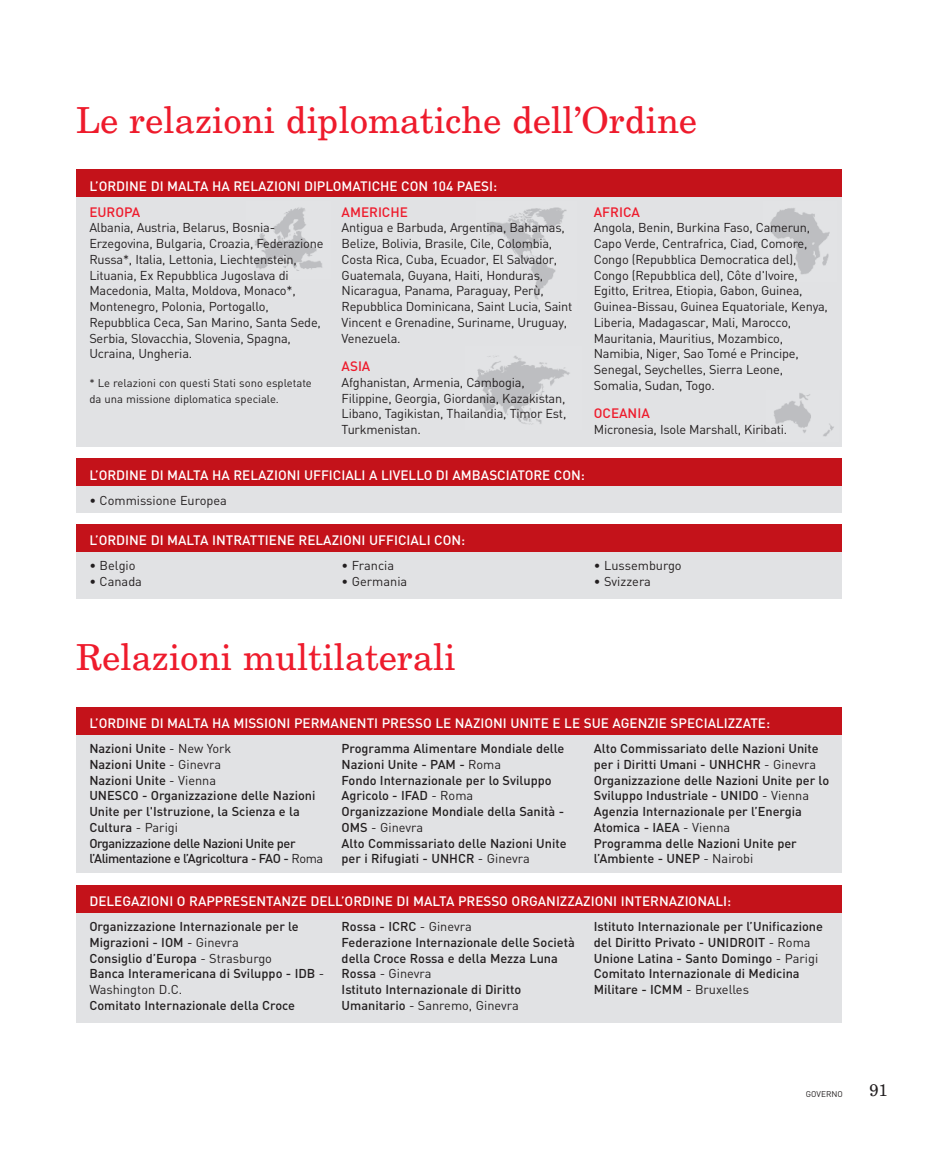
<style>
.page{position:relative;width:936px;height:1149px;background:#fff}
.page>*{position:absolute;margin:0;border:0;box-sizing:border-box;transform-origin:0 0}
.t1{font:36px "New Century Schlbk";color:#ee1b2c}
.t2{font:16.5px "New Century Schlbk";color:#231f20}
.t3{font:500 13.5px "DIN";color:#fff}
.t4{font:500 13.5px "DIN";color:#ee1b2c}
.t5{font:500 12.75px/15.8px "DIN";color:#231f20}
.t6{font:12.75px/15.8px "DIN";letter-spacing:-.015em;color:#231f20}
.t7{font:11.25px/15.8px "DIN";color:#231f20}
.t8{font:8.25px "DIN";color:#231f20}
.s1{font-weight:400}
</style>
<div class="page">
<div style="left:77px;top:197px;width:765px;height:250px;background:#e1e2e4"></div>
<div style="left:77px;top:170px;width:765px;height:27px;background:#c4121a"></div>
<div style="left:77px;top:733px;width:765px;height:139px;background:#e1e2e4"></div>
<div style="left:77px;top:706px;width:765px;height:28px;background:#c4121a"></div>
<div style="left:77px;top:911px;width:765px;height:111px;background:#e1e2e4"></div>
<div style="left:77px;top:884px;width:765px;height:28px;background:#c4121a"></div>
<div style="left:77px;top:485px;width:765px;height:27px;background:#e1e2e4"></div>
<div style="left:77px;top:458px;width:765px;height:28px;background:#c4121a"></div>
<div style="left:77px;top:550px;width:765px;height:48px;background:#e1e2e4"></div>
<div style="left:77px;top:523px;width:765px;height:28px;background:#c4121a"></div>
<img style="left:486px;top:207px;width:81px;height:93px">
<img style="left:476px;top:356px;width:94px;height:68px">
<img style="left:770px;top:208px;width:60px;height:66px">
<img style="left:774px;top:393px;width:60px;height:44px">
<img style="left:255px;top:207px;width:67px;height:64px">
<h1 class="t1" style="left:77px;top:98px;width:622px">Le relazioni diplomatiche dell’Ordine</h1>
<p class="t3" style="left:89px;top:178px;width:409px">L’ORDINE DI MALTA HA RELAZIONI DIPLOMATICHE CON 104 PAESI:</p>
<p class="t4" style="left:89px;top:204px;width:53px">EUROPA</p>
<p class="t6" style="left:89px;top:220px;width:236px">Albania, Austria, Belarus, Bosnia-Erzegovina, Bulgaria, Croazia, Federazione Russa*, Italia, Lettonia, Liechtenstein, Lituania, Ex Repubblica Jugoslava di Macedonia, Malta, Moldova, Monaco*, Montenegro, Polonia, Portogallo, Repubblica Ceca, San Marino, Santa Sede, Serbia, Slovacchia, Slovenia, Spagna, Ucraina, Ungheria.</p>
<p class="t7" style="left:89px;top:375px;width:224px">* Le relazioni con questi Stati sono espletate da una missione diplomatica speciale.</p>
<p class="t4" style="left:341px;top:204px;width:68px">AMERICHE</p>
<p class="t6" style="left:341px;top:220px;width:232px">Antigua e Barbuda, Argentina, Bahamas, Belize, Bolivia, Brasile, Cile, Colombia, Costa Rica, Cuba, Ecuador, El Salvador, Guatemala, Guyana, Haiti, Honduras, Nicaragua, Panama, Paraguay, Perù, Repubblica Dominicana, Saint Lucia, Saint Vincent e Grenadine, Suriname, Uruguay, Venezuela.</p>
<p class="t4" style="left:341px;top:358px;width:30px">ASIA</p>
<p class="t6" style="left:341px;top:374px;width:226px">Afghanistan, Armenia, Cambogia, Filippine, Georgia, Giordania, Kazakistan, Libano, Tagikistan, Thailandia, Timor Est, Turkmenistan.</p>
<p class="t4" style="left:593px;top:204px;width:47px">AFRICA</p>
<p class="t6" style="left:593px;top:220px;width:235px">Angola, Benin, Burkina Faso, Camerun, Capo Verde, Centrafrica, Ciad, Comore, Congo (Repubblica Democratica del), Congo (Repubblica del), Côte d'Ivoire, Egitto, Eritrea, Etiopia, Gabon, Guinea, Guinea-Bissau, Guinea Equatoriale, Kenya, Liberia, Madagascar, Mali, Marocco, Mauritania, Mauritius, Mozambico, Namibia, Niger, Sao Tomé e Principe, Senegal, Seychelles, Sierra Leone, Somalia, Sudan, Togo.</p>
<p class="t4" style="left:593px;top:406px;width:57px">OCEANIA</p>
<p class="t6" style="left:593px;top:422px;width:195px">Micronesia, Isole Marshall, Kiribati.</p>
<p class="t3" style="left:89px;top:467px;width:497px">L’ORDINE DI MALTA HA RELAZIONI UFFICIALI A LIVELLO DI AMBASCIATORE CON:</p>
<p class="t6" style="left:89px;top:492px;width:139px">• Commissione Europea</p>
<p class="t3" style="left:89px;top:532px;width:377px">L’ORDINE DI MALTA INTRATTIENE RELAZIONI UFFICIALI CON:</p>
<p class="t6" style="left:89px;top:557px;width:48px">• Belgio</p>
<p class="t6" style="left:89px;top:573px;width:54px">• Canada</p>
<p class="t6" style="left:341px;top:557px;width:54px">• Francia</p>
<p class="t6" style="left:341px;top:573px;width:67px">• Germania</p>
<p class="t6" style="left:593px;top:557px;width:89px">• Lussemburgo</p>
<p class="t6" style="left:593px;top:573px;width:59px">• Svizzera</p>
<h1 class="t1" style="left:77px;top:635px;width:381px">Relazioni multilaterali</h1>
<p class="t3" style="left:89px;top:715px;width:682px">L’ORDINE DI MALTA HA MISSIONI PERMANENTI PRESSO LE NAZIONI UNITE E LE SUE AGENZIE SPECIALIZZATE:</p>
<p class="t5" style="left:89px;top:740px;width:235px">Nazioni Unite <span class="s1">- New York<br></span>Nazioni Unite <span class="s1">- Ginevra<br></span>Nazioni Unite <span class="s1">- Vienna<br></span>UNESCO - Organizzazione delle Nazioni<br>Unite per l'Istruzione, la Scienza e la<br>Cultura <span class="s1">- Parigi<br></span>Organizzazione delle Nazioni Unite per l’Alimentazione e l’Agricoltura - FAO - <span class="s1">Roma</span></p>
<p class="t5" style="left:341px;top:740px;width:226px">Programma Alimentare Mondiale delle<br>Nazioni Unite - PAM - <span class="s1">Roma<br></span>Fondo Internazionale per lo Sviluppo<br>Agricolo - IFAD <span class="s1">- Roma<br></span>Organizzazione Mondiale della Sanità -<br>OMS <span class="s1">- Ginevra<br></span>Alto Commissariato delle Nazioni Unite per i Rifugiati - UNHCR <span class="s1">- Ginevra</span></p>
<p class="t5" style="left:594px;top:740px;width:237px">Alto Commissariato delle Nazioni Unite per i Diritti Umani - UNHCHR <span class="s1">- Ginevra </span>Organizzazione delle Nazioni Unite per lo Sviluppo Industriale - UNIDO <span class="s1">- Vienna </span>Agenzia Internazionale per l’Energia Atomica - IAEA <span class="s1">- Vienna<br></span>Programma delle Nazioni Unite per l’Ambiente - UNEP <span class="s1">- Nairobi</span></p>
<p class="t3" style="left:89px;top:893px;width:643px">DELEGAZIONI O RAPPRESENTANZE DELL’ORDINE DI MALTA PRESSO ORGANIZZAZIONI INTERNAZIONALI:</p>
<p class="t5" style="left:89px;top:918px;width:236px">Organizzazione Internazionale per le<br>Migrazioni - IOM <span class="s1">- Ginevra<br></span>Consiglio d’Europa <span class="s1">- Strasburgo<br></span>Banca Interamericana di Sviluppo - IDB <span class="s1">-<br>Washington D.C.</span></p>
<p class="t5" style="left:89px;top:997px;width:207px">Comitato Internazionale della Croce</p>
<p class="t5" style="left:341px;top:918px;width:235px">Rossa - ICRC <span class="s1">- Ginevra<br></span>Federazione Internazionale delle Società della Croce Rossa e della Mezza Luna<br>Rossa <span class="s1">- Ginevra<br></span>Istituto Internazionale di Diritto<br>Umanitario <span class="s1">- Sanremo, Ginevra</span></p>
<p class="t5" style="left:594px;top:918px;width:230px">Istituto Internazionale per l’Unificazione del Diritto Privato - UNIDROIT <span class="s1">- Roma </span>Unione Latina - Santo Domingo <span class="s1">- Parigi </span>Comitato Internazionale di Medicina Militare - ICMM <span class="s1">- Bruxelles</span></p>
<p class="t8" style="left:805px;top:1088px;width:38px">GOVERNO</p>
<p class="t2" style="left:869px;top:1079px;width:20px">91</p>
</div>
